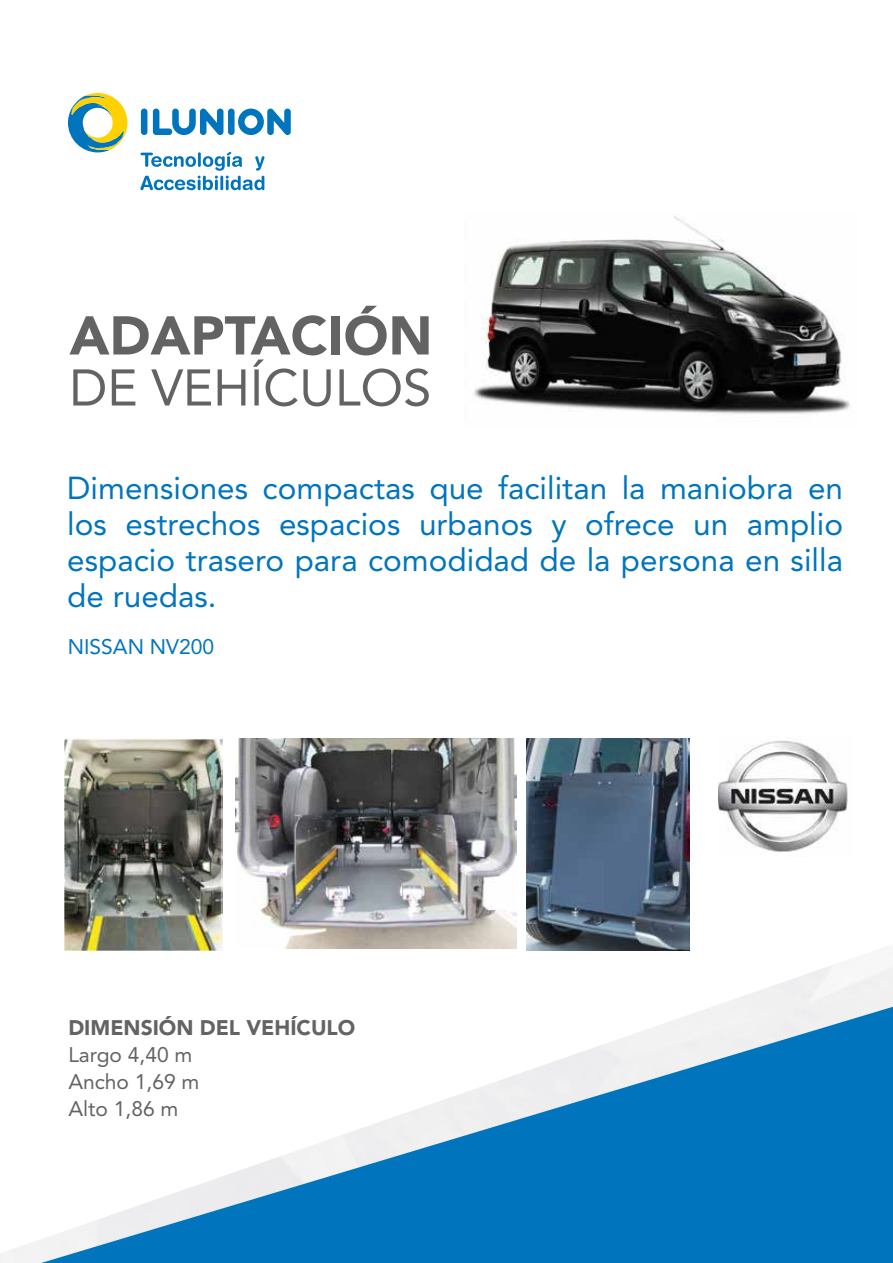
<style>
.page{position:relative;width:893px;height:1263px;background:#fff}
.page>*{position:absolute;margin:0;border:0;box-sizing:border-box;transform-origin:0 0}
.t1{font:900 54px "Avenir";color:#646363}
.t2{font:51px "Avenir";color:#646363}
.t3{font:31.5px/36px "Avenir";color:#0075be;text-align:justify}
.t4{font:21px/27px "Avenir";color:#646363}
.t5{font:900 21px "Avenir";color:#646363}
.t6{font:21px "Avenir";color:#0075be}
</style>
<div class="page">
<img style="left:718px;top:740px;width:130px;height:112px">
<img style="left:0;top:944px;width:893px;height:319px">
<svg style="left:41px;top:1007px;width:852px;height:256px"></svg>
<img style="left:473px;top:216px;width:378px;height:198px">
<img style="left:65px;top:738px;width:158px;height:212px">
<svg style="left:68px;top:93px;width:59px;height:59px"></svg>
<svg style="left:141px;top:109px;width:150px;height:26px"></svg>
<svg style="left:140px;top:152px;width:124px;height:38px"></svg>
<img style="left:236px;top:738px;width:280px;height:211px">
<img style="left:527px;top:738px;width:163px;height:212px">
<h1 class="t1" style="left:69px;top:303px;width:364px">ADAPTACIÓN</h1>
<h2 class="t2" style="left:69px;top:358px;width:363px">DE VEHÍCULOS</h2>
<p class="t3" style="left:67px;top:470px;width:777px">Dimensiones compactas que facilitan la maniobra en los estrechos espacios urbanos y ofrece un amplio espacio trasero para comodidad de la persona en silla de ruedas.</p>
<p class="t6" style="left:68px;top:635px;width:148px">NISSAN NV200</p>
<p class="t5" style="left:68px;top:1015px;width:288px">DIMENSIÓN DEL VEHÍCULO</p>
<p class="t4" style="left:68px;top:1042px;width:133px">Largo 4,40 m<br>Ancho 1,69 m<br>Alto 1,86 m</p>
</div>
